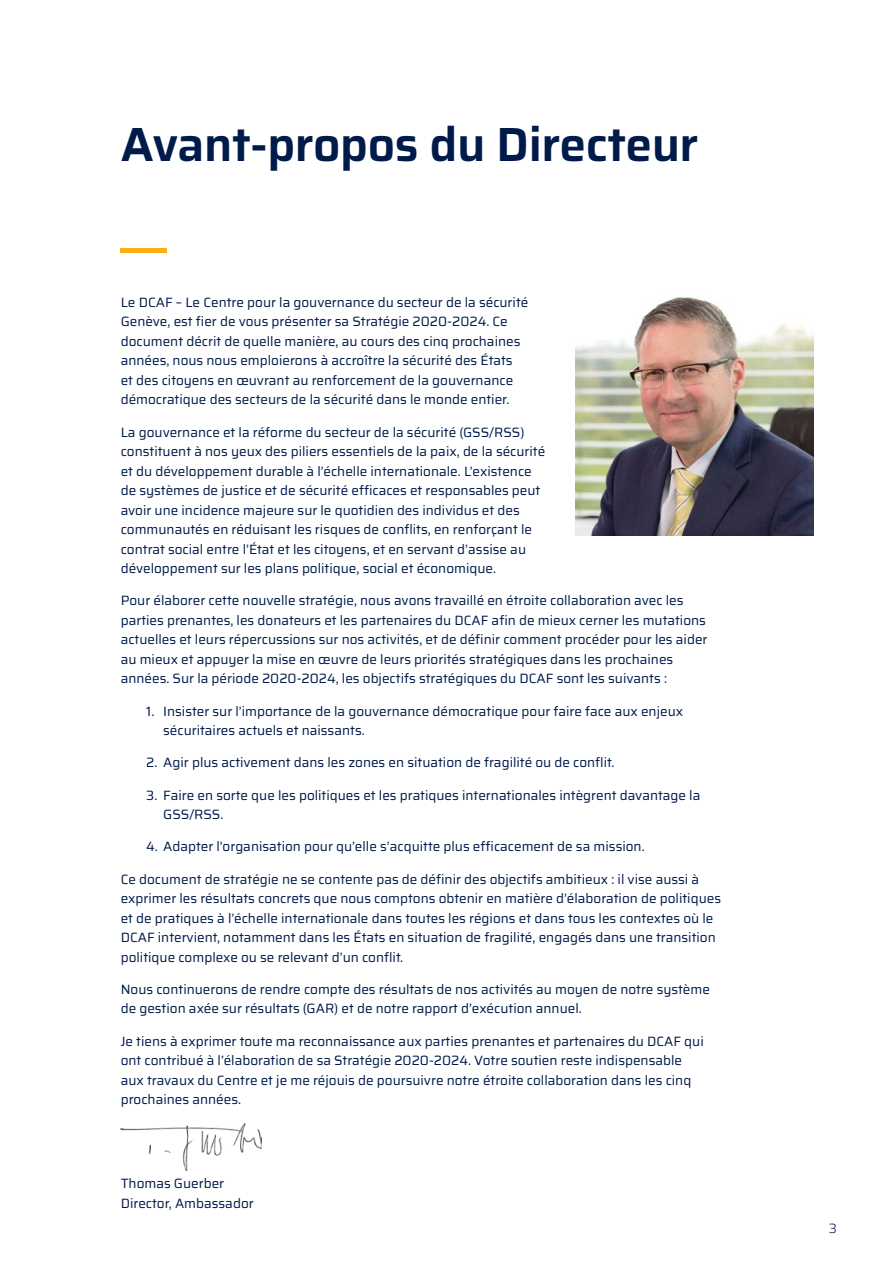
<style>
.page{position:relative;width:893px;height:1263px;background:#fff}
.page>*{position:absolute;margin:0;border:0;box-sizing:border-box;transform-origin:0 0}
.t1{font:600 48px "Saira";letter-spacing:-.01em;color:#001a49}
.t2{font:13.5px/19.5px "Saira";color:#001a49}
.t3{font:300 13.5px "Saira";color:#001a49}
</style>
<div class="page">
<img style="left:121px;top:1123px;width:140px;height:47px">
<hr style="left:121px;top:249px;width:46px;height:4px;background:#fcaf17">
<img style="left:576px;top:297px;width:238px;height:238px">
<h1 class="t1" style="left:121px;top:107px;width:579px">Avant-propos du Directeur</h1>
<p class="t2" style="left:121px;top:292px;width:409px">Le DCAF – Le Centre pour la gouvernance du secteur de la sécurité Genève, est fier de vous présenter sa Stratégie 2020-2024. Ce document décrit de quelle manière, au cours des cinq prochaines années, nous nous emploierons à accroître la sécurité des États<br>et des citoyens en œuvrant au renforcement de la gouvernance démocratique des secteurs de la sécurité dans le monde entier.</p>
<p class="t2" style="left:121px;top:422px;width:426px">La gouvernance et la réforme du secteur de la sécurité (GSS/RSS) constituent à nos yeux des piliers essentiels de la paix, de la sécurité et du développement durable à l’échelle internationale. L’existence de systèmes de justice et de sécurité efficaces et responsables peut avoir une incidence majeure sur le quotidien des individus et des communautés en réduisant les risques de conflits, en renforçant le contrat social entre l’État et les citoyens, et en servant d’assise au développement sur les plans politique, social et économique.</p>
<p class="t2" style="left:121px;top:591px;width:588px">Pour élaborer cette nouvelle stratégie, nous avons travaillé en étroite collaboration avec les parties prenantes, les donateurs et les partenaires du DCAF afin de mieux cerner les mutations actuelles et leurs répercussions sur nos activités, et de définir comment procéder pour les aider au mieux et appuyer la mise en œuvre de leurs priorités stratégiques dans les prochaines années. Sur la période 2020-2024, les objectifs stratégiques du DCAF sont les suivants :</p>
<p class="t2" style="left:163px;top:701px;width:521px;text-indent:-17px">1. Insister sur l’importance de la gouvernance démocratique pour faire face aux enjeux sécuritaires actuels et naissants.</p>
<p class="t2" style="left:146px;top:753px;width:470px">2. Agir plus activement dans les zones en situation de fragilité ou de conflit.</p>
<p class="t2" style="left:163px;top:785px;width:539px;text-indent:-17px">3. Faire en sorte que les politiques et les pratiques internationales intègrent davantage la<br>GSS/RSS.</p>
<p class="t2" style="left:146px;top:837px;width:500px">4. Adapter l’organisation pour qu’elle s’acquitte plus efficacement de sa mission.</p>
<p class="t2" style="left:121px;top:869px;width:602px">Ce document de stratégie ne se contente pas de définir des objectifs ambitieux : il vise aussi à exprimer les résultats concrets que nous comptons obtenir en matière d’élaboration de politiques et de pratiques à l’échelle internationale dans toutes les régions et dans tous les contextes où le DCAF intervient, notamment dans les États en situation de fragilité, engagés dans une transition politique complexe ou se relevant d’un conflit.</p>
<p class="t2" style="left:121px;top:979px;width:591px">Nous continuerons de rendre compte des résultats de nos activités au moyen de notre système de gestion axée sur résultats (GAR) et de notre rapport d’exécution annuel.</p>
<p class="t2" style="left:121px;top:1031px;width:585px">Je tiens à exprimer toute ma reconnaissance aux parties prenantes et partenaires du DCAF qui ont contribué à l’élaboration de sa Stratégie 2020-2024. Votre soutien reste indispensable aux travaux du Centre et je me réjouis de poursuivre notre étroite collaboration dans les cinq prochaines années.</p>
<p class="t2" style="left:121px;top:1173px;width:135px">Thomas Guerber<br>Director, Ambassador</p>
<p class="t3" style="left:829px;top:1218px;width:10px">3</p>
</div>
